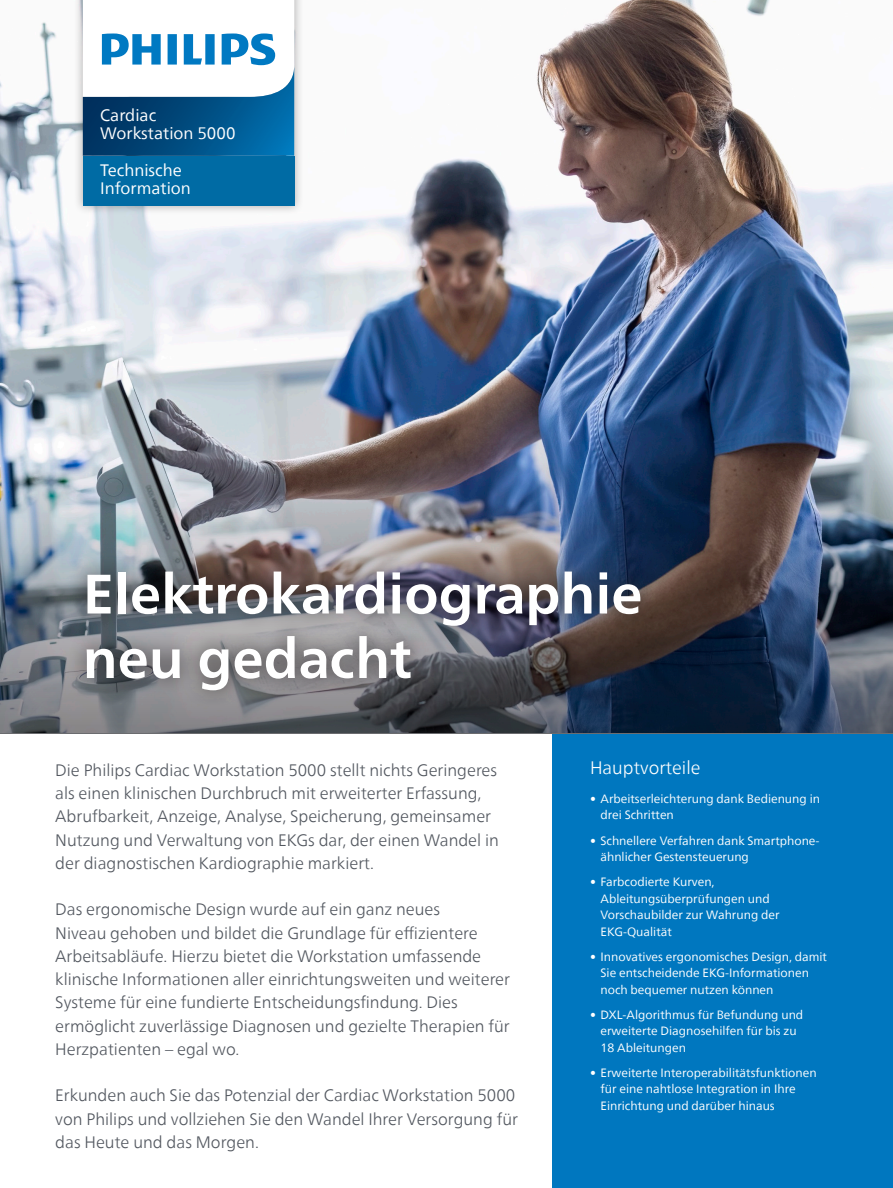
<style>
.page{position:relative;width:893px;height:1188px;background:#fff}
.page>*{position:absolute;margin:0;border:0;box-sizing:border-box;transform-origin:0 0}
._05_Main_Heading_Medium{font:700 55.5px/64.5px "Neue Frutiger World";color:#fff}
._03_Introduction{font:300 18px "Neue Frutiger World";color:#fff}
._03_Introduction-2{font:300 16.5px/23.2px "Neue Frutiger World";color:#52575f}
.t1{font:16.5px/18.1px "Neue Frutiger World";color:#fff}
.t2{font:12px/16.5px "Neue Frutiger World";color:#fff}
</style>
<div class="page">
<div style="left:553px;top:668px;width:340px;height:520px;background:#0077bf"></div>
<img style="left:0;top:0;width:893px;height:425px">
<img style="left:0;top:425px;width:893px;height:308px">
<div style="left:69px;top:554px;width:589px;height:154px;background:#231f20;opacity:.75"></div>
<div style="left:74px;top:0;width:229px;height:215px;background:#231f20;opacity:.35"></div>
<div style="left:81px;top:0;width:215px;height:207px;background:#231f20;opacity:.35"></div>
<div style="left:83px;top:156px;width:211px;height:49px;background:#006ba4"></div>
<svg style="left:83px;top:0;width:211px;height:156px"></svg>
<p class="t1" style="left:100px;top:107px;width:137px">Cardiac<br>Workstation 5000</p>
<p class="t1" style="left:100px;top:161px;width:92px">Technische<br>Information</p>
<p class="_05_Main_Heading_Medium" style="left:83px;top:561px;width:561px">Elektrokardiographie neu gedacht</p>
<p class="_03_Introduction-2" style="left:55px;top:758px;width:445px">Die Philips Cardiac Workstation 5000 stellt nichts Geringeres als einen klinischen Durchbruch mit erweiterter Erfassung, Abrufbarkeit, Anzeige, Analyse, Speicherung, gemeinsamer Nutzung und Verwaltung von EKGs dar, der einen Wandel in der diagnostischen Kardiographie markiert.</p>
<p class="_03_Introduction-2" style="left:55px;top:898px;width:456px">Das ergonomische Design wurde auf ein ganz neues<br>Niveau gehoben und bildet die Grundlage für effizientere Arbeitsabläufe. Hierzu bietet die Workstation umfassende klinische Informationen aller einrichtungsweiten und weiterer Systeme für eine fundierte Entscheidungsfindung. Dies ermöglicht zuverlässige Diagnosen und gezielte Therapien für Herzpatienten – egal wo.</p>
<p class="_03_Introduction-2" style="left:55px;top:1084px;width:464px">Erkunden auch Sie das Potenzial der Cardiac Workstation 5000 von Philips und vollziehen Sie den Wandel Ihrer Versorgung für das Heute und das Morgen.</p>
<p class="_03_Introduction" style="left:590px;top:753px;width:112px">Hauptvorteile</p>
<p class="t2" style="left:600px;top:791px;width:221px;text-indent:-10px">• Arbeitserleichterung dank Bedienung in drei Schritten</p>
<p class="t2" style="left:600px;top:832px;width:221px;text-indent:-10px">• Schnellere Verfahren dank Smartphone&shy;ähnlicher Gestensteuerung</p>
<p class="t2" style="left:600px;top:874px;width:181px;text-indent:-10px">• Farbcodierte Kurven,<br>Ableitungsüberprüfungen und<br>Vorschaubilder zur Wahrung der<br>EKG-Qualität</p>
<p class="t2" style="left:600px;top:948px;width:228px;text-indent:-10px">• Innovatives ergonomisches Design, damit<br>Sie entscheidende EKG-Informationen noch bequemer nutzen können</p>
<p class="t2" style="left:600px;top:1006px;width:204px;text-indent:-10px">• DXL-Algorithmus für Befundung und erweiterte Diagnosehilfen für bis zu<br>18 Ableitungen</p>
<p class="t2" style="left:600px;top:1064px;width:218px;text-indent:-10px">• Erweiterte Interoperabilitätsfunktionen für eine nahtlose Integration in Ihre<br>Einrichtung und darüber hinaus</p>
</div>
